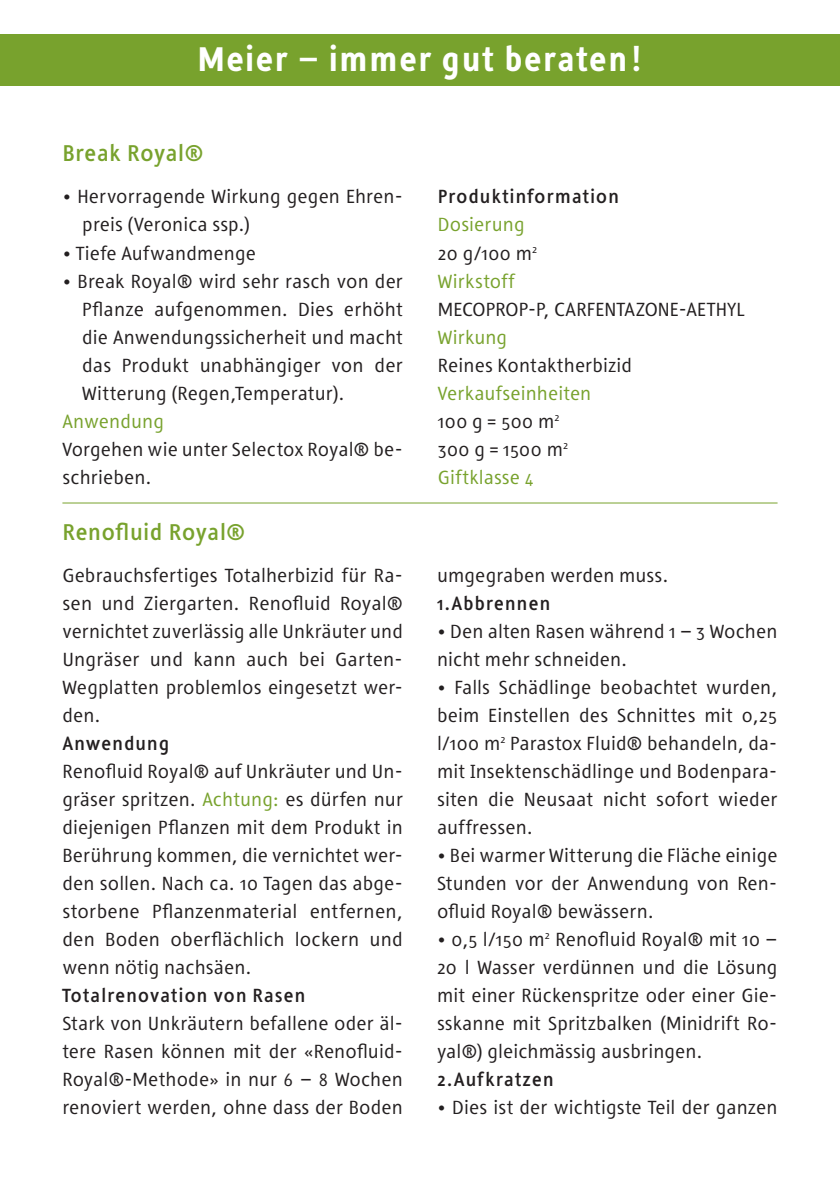
<style>
.page{position:relative;width:840px;height:1191px;background:#fff}
.page>*{position:absolute;margin:0;border:0;box-sizing:border-box;transform-origin:0 0}
._02_Headline{font:900 36px "Tara";letter-spacing:.01em;color:#fff}
._04_Thementitel{font:700 24px "Tara";letter-spacing:.005em;color:#78a22d}
._06_Grundtext{font:20px/28px "Tara";letter-spacing:.005em;color:#231f20;text-align:justify}
._06_Grundtext-2{font:700 20px "Tara";letter-spacing:.03em;color:#231f20}
._06_Grundtext-3{font:20px "Tara";letter-spacing:.005em;color:#78a22d}
.s1{color:#78a22d}
</style>
<div class="page">
<div style="left:0;top:34px;width:839px;height:51px;background:#78a22d"></div>
<hr style="left:62px;top:502px;width:715px;height:1px;background:#78a22d">
<p class="_02_Headline" style="left:197px;top:39px;width:447px">Meier – immer gut beraten!</p>
<p class="_04_Thementitel" style="left:62px;top:140px;width:143px">Break Royal®</p>
<p class="_06_Grundtext" style="left:82px;top:183px;width:322px;text-indent:-20px">• Hervorragende Wirkung gegen Ehren&shy;preis (Veronica ssp.)</p>
<p class="_06_Grundtext" style="left:62px;top:239px;width:195px">• Tiefe Aufwandmenge</p>
<p class="_06_Grundtext" style="left:82px;top:267px;width:322px;text-indent:-20px">• Break Royal® wird sehr rasch von der Pflanze aufgenommen. Dies erhöht die Anwendungssicherheit und macht das Produkt unabhängiger von der Witterung (Regen,Temperatur).</p>
<p class="_06_Grundtext-3" style="left:62px;top:410px;width:103px">Anwendung</p>
<p class="_06_Grundtext" style="left:62px;top:435px;width:342px">Vorgehen wie unter Selectox Royal® be&shy;schrieben.</p>
<p class="_04_Thementitel" style="left:62px;top:518px;width:184px">Renofluid Royal®</p>
<p class="_06_Grundtext" style="left:62px;top:561px;width:342px">Gebrauchsfertiges Totalherbizid für Ra&shy;sen und Ziergarten. Renofluid Royal® vernichtet zuverlässig alle Unkräuter und Ungräser und kann auch bei Garten-Wegplatten problemlos eingesetzt wer&shy;den.</p>
<p class="_06_Grundtext-2" style="left:62px;top:732px;width:108px">Anwendung</p>
<p class="_06_Grundtext" style="left:62px;top:757px;width:342px">Renofluid Royal® auf Unkräuter und Un&shy;gräser spritzen. <span class="s1">Achtung:</span> es dürfen nur diejenigen Pflanzen mit dem Produkt in Berührung kommen, die vernichtet wer&shy;den sollen. Nach ca. 10 Tagen das abge&shy;storbene Pflanzenmaterial entfernen, den Boden oberflächlich lockern und wenn nötig nachsäen.</p>
<p class="_06_Grundtext-2" style="left:62px;top:984px;width:245px">Totalrenovation von Rasen</p>
<p class="_06_Grundtext" style="left:62px;top:1009px;width:342px">Stark von Unkräutern befallene oder äl&shy;tere Rasen können mit der «Renofluid-Royal®-Methode» in nur 6 – 8 Wochen renoviert werden, ohne dass der Boden</p>
<p class="_06_Grundtext-2" style="left:437px;top:186px;width:183px">Produktinformation</p>
<p class="_06_Grundtext-3" style="left:437px;top:214px;width:88px">Dosierung</p>
<p class="_06_Grundtext" style="left:437px;top:239px;width:101px">20 g/100 m<sup>2</sup></p>
<p class="_06_Grundtext-3" style="left:437px;top:270px;width:78px">Wirkstoff</p>
<p class="_06_Grundtext" style="left:437px;top:295px;width:308px">MECOPROP-P, CARFENTAZONE-AETHYL</p>
<p class="_06_Grundtext-3" style="left:437px;top:326px;width:71px">Wirkung</p>
<p class="_06_Grundtext" style="left:437px;top:351px;width:196px">Reines Kontaktherbizid</p>
<p class="_06_Grundtext-3" style="left:437px;top:382px;width:155px">Verkaufseinheiten</p>
<p class="_06_Grundtext" style="left:437px;top:407px;width:123px">100 g = 500 m<sup>2</sup></p>
<p class="_06_Grundtext" style="left:437px;top:435px;width:132px">300 g = 1500 m<sup>2</sup></p>
<p class="_06_Grundtext-3" style="left:437px;top:466px;width:97px">Giftklasse 4</p>
<p class="_06_Grundtext" style="left:437px;top:561px;width:233px">umgegraben werden muss.</p>
<p class="_06_Grundtext-2" style="left:437px;top:592px;width:115px">1.Abbrennen</p>
<p class="_06_Grundtext" style="left:437px;top:617px;width:342px">• Den alten Rasen während 1 – 3 Wochen</p>
<p class="_06_Grundtext" style="left:437px;top:645px;width:192px">nicht mehr schneiden.</p>
<p class="_06_Grundtext" style="left:437px;top:673px;width:342px">• Falls Schädlinge beobachtet wurden, beim Einstellen des Schnittes mit 0,25 l/100 m<sup>2</sup> Parastox Fluid® behandeln, da&shy;mit Insektenschädlinge und Bodenpara&shy;siten die Neusaat nicht sofort wieder auffressen.</p>
<p class="_06_Grundtext" style="left:437px;top:841px;width:342px">• Bei warmer Witterung die Fläche einige</p>
<p class="_06_Grundtext" style="left:437px;top:869px;width:342px">Stunden vor der Anwendung von Ren&shy;ofluid Royal® bewässern.</p>
<p class="_06_Grundtext" style="left:437px;top:925px;width:342px">• 0,5 l/150 m<sup>2</sup> Renofluid Royal® mit 10 – 20 l Wasser verdünnen und die Lösung mit einer Rückenspritze oder einer Gie&shy;sskanne mit Spritzbalken (Minidrift Ro&shy;yal®) gleichmässig ausbringen.</p>
<p class="_06_Grundtext-2" style="left:437px;top:1068px;width:118px">2.Aufkratzen</p>
<p class="_06_Grundtext" style="left:437px;top:1093px;width:342px">• Dies ist der wichtigste Teil der ganzen</p>
</div>
